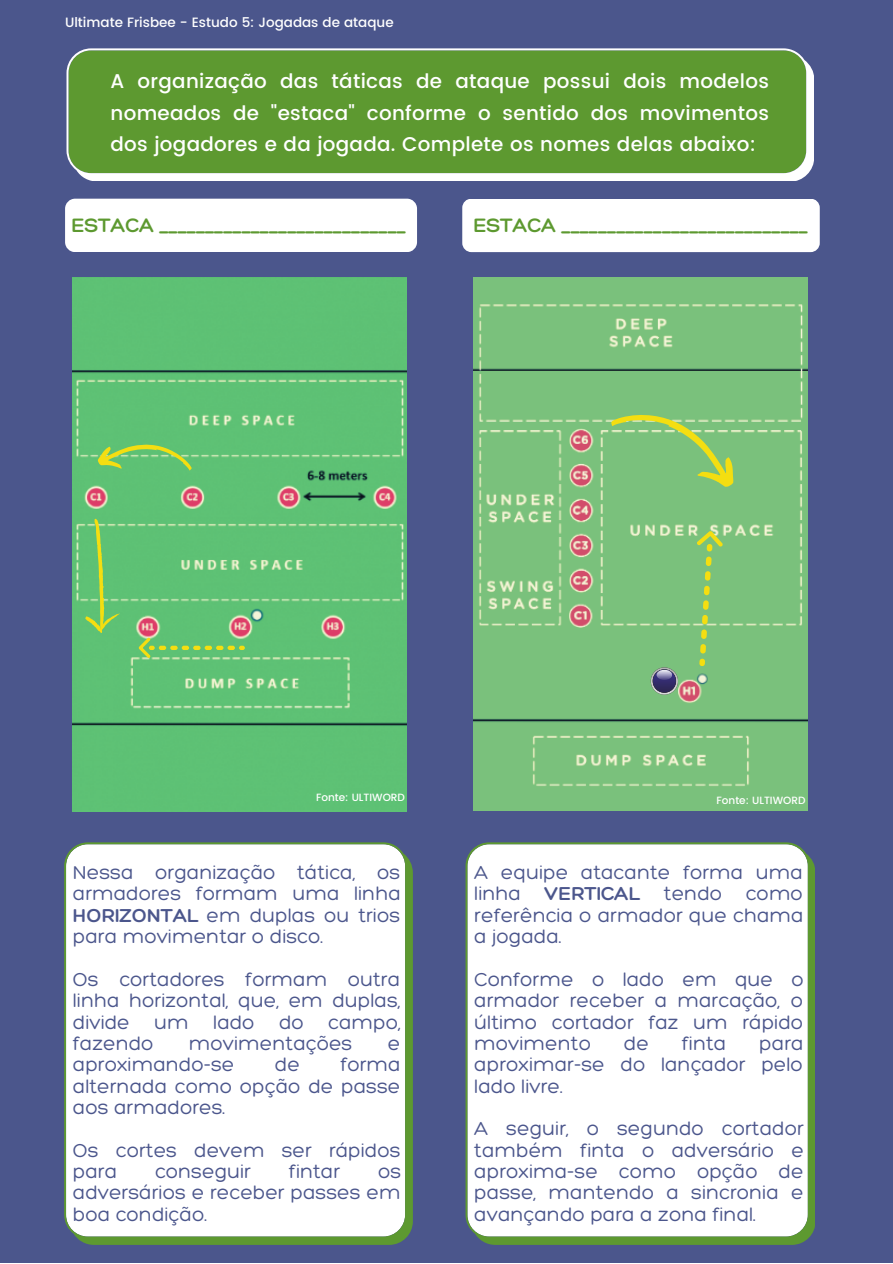
<style>
.page{position:relative;width:893px;height:1264px;background:#fff}
.page>*{position:absolute;margin:0;border:0;box-sizing:border-box;transform-origin:0 0}
.t1{font:300 21px "Hero";color:#5d9930}
.t2{font:300 20.25px/21.3px "Hero";color:#4b568c;text-align:justify}
.t3{font:500 19.8px/31.5px "Poppins";letter-spacing:.015em;color:#fff;text-align:justify}
.t4{font:500 13.5px "Poppins";color:#fff}
.t5{font:500 10.5px "Poppins";color:#fff}
.s1{font-style:inherit}
</style>
<div class="page">
<div style="left:0;top:0;width:892px;height:1262px;background:#4b568c"></div>
<svg style="left:66px;top:48px;width:748px;height:133px;background:#6aa042"></svg>
<div style="left:65px;top:199px;width:352px;height:53px;background:#fff;border-radius:10px"></div>
<div style="left:64px;top:842px;width:349px;height:402px;background:#fff"></div>
<img style="left:72px;top:278px;width:335px;height:533px">
<svg style="left:85px;top:517px;width:36px;height:117px;background:#71c569"></svg>
<div style="left:170px;top:645px;width:8px;height:5px;background:#f4de11;border-radius:2px"></div>
<svg style="left:182px;top:645px;width:41px;height:5px"></svg>
<div style="left:227px;top:645px;width:8px;height:5px;background:#f4de11;border-radius:2px"></div>
<svg style="left:239px;top:645px;width:6px;height:5px"></svg>
<svg style="left:139px;top:636px;width:27px;height:23px"></svg>
<svg style="left:97px;top:443px;width:95px;height:27px;background:#80c861"></svg>
<div style="left:462px;top:199px;width:357px;height:53px;background:#fff;border-radius:9px"></div>
<svg style="left:465px;top:842px;width:350px;height:402px;background:#eaeeeb"></svg>
<img style="left:474px;top:278px;width:333px;height:532px">
<div style="left:706px;top:544px;width:6px;height:7px;background:#f4de11;border-radius:3px"></div>
<svg style="left:700px;top:556px;width:11px;height:97px"></svg>
<div style="left:699px;top:658px;width:6px;height:8px;background:#f4de11;border-radius:3px"></div>
<svg style="left:695px;top:530px;width:29px;height:18px"></svg>
<svg style="left:609px;top:391px;width:137px;height:105px;background:#85c475"></svg>
<svg style="left:650px;top:667px;width:28px;height:27px"></svg>
<svg style="left:656px;top:669px;width:16px;height:11px"></svg>
<p class="t4" style="left:65px;top:14px;width:330px">Ultimate Frisbee - Estudo 5: Jogadas de ataque</p>
<p class="t3" style="left:110px;top:66px;width:660px">A organização das táticas de ataque possui dois modelos nomeados de "estaca" conforme o sentido dos movimentos dos jogadores e da jogada. Complete os nomes delas abaixo:</p>
<p class="t1" style="left:71px;top:212px;width:336px">ESTACA ___________________________</p>
<p class="t1" style="left:473px;top:212px;width:336px">ESTACA ___________________________</p>
<p class="t5" style="left:316px;top:791px;width:91px">Fonte: ULTIWORD</p>
<p class="t5" style="left:716px;top:794px;width:91px">Fonte: ULTIWORD</p>
<p class="t2" style="left:73px;top:861px;width:329px">Nessa organização tática, os armadores formam uma linha <span class="s1">HORIZONTAL</span> em duplas ou trios para movimentar o disco.</p>
<p class="t2" style="left:73px;top:968px;width:329px">Os cortadores formam outra linha horizontal, que, em duplas, divide um lado do campo, fazendo</p>
<p class="t2" style="left:189px;top:1032px;width:165px">movimentações</p>
<p class="t2" style="left:388px;top:1032px;width:14px">e</p>
<p class="t2" style="left:73px;top:1053px;width:163px">aproximando-se</p>
<p class="t2" style="left:275px;top:1053px;width:27px">de</p>
<p class="t2" style="left:73px;top:1053px;width:329px;text-indent:267px">forma alternada como opção de passe aos armadores.</p>
<p class="t2" style="left:73px;top:1138px;width:329px">Os cortes devem ser rápidos para</p>
<p class="t2" style="left:155px;top:1160px;width:98px">conseguir</p>
<p class="t2" style="left:289px;top:1160px;width:53px">fintar</p>
<p class="t2" style="left:73px;top:1160px;width:330px;text-indent:305px">os adversários e receber passes em boa condição.</p>
<p class="t2" style="left:474px;top:861px;width:331px">A equipe atacante forma uma linha <span class="s1">VERTICAL</span> tendo como referência o armador que chama a jogada.</p>
<p class="t2" style="left:474px;top:968px;width:331px">Conforme o lado em que o armador receber a marcação, o último cortador faz um rápido movimento</p>
<p class="t2" style="left:624px;top:1032px;width:27px">de</p>
<p class="t2" style="left:681px;top:1032px;width:46px">finta</p>
<p class="t2" style="left:474px;top:1032px;width:331px;text-indent:285px">para aproximar-se do lançador pelo lado livre.</p>
<p class="t2" style="left:474px;top:1117px;width:331px">A seguir, o segundo cortador também finta o adversário e aproxima-se como opção de passe, mantendo a sincronia e avançando para a zona final.</p>
</div>
